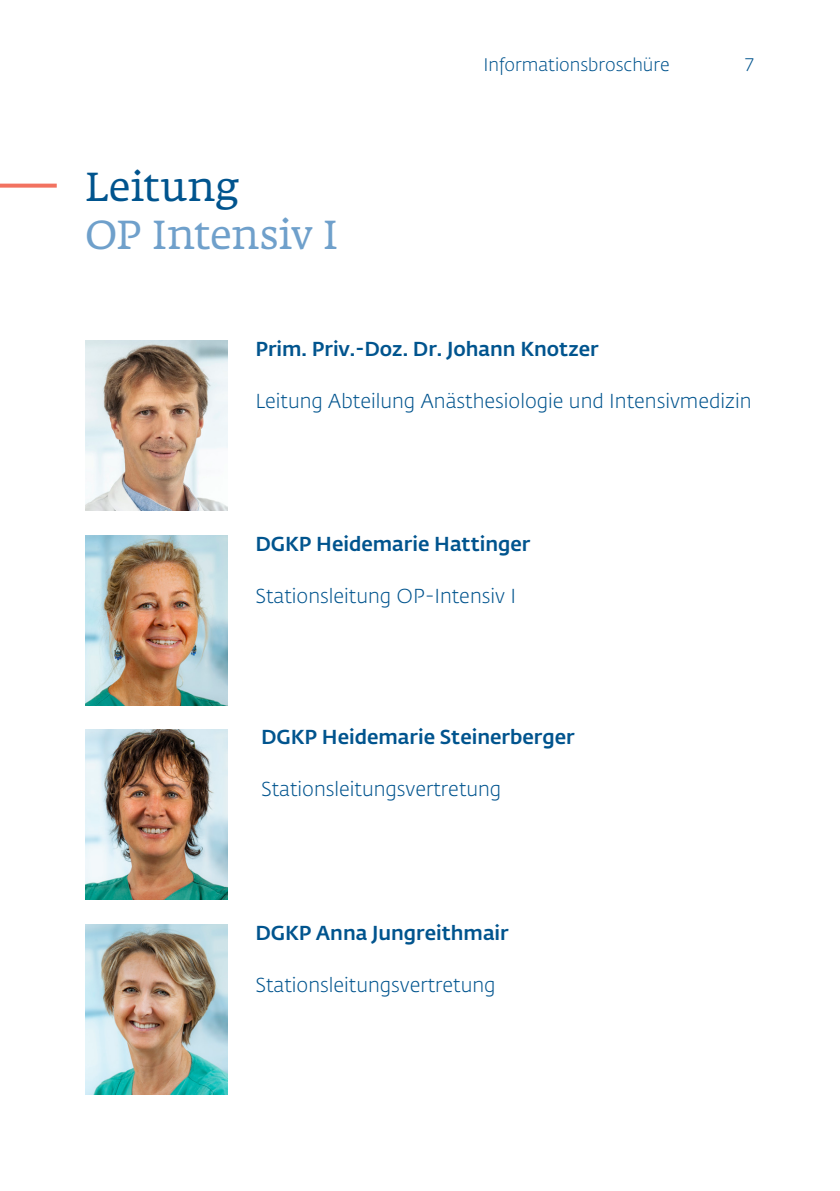
<style>
.page{position:relative;width:840px;height:1191px;background:#fff}
.page>*{position:absolute;margin:0;border:0;box-sizing:border-box;transform-origin:0 0}
.Headline{font:40px/48px "Fedra Serif A Std";letter-spacing:-.005em;color:#6fa0cb}
.Fließtext{font:300 20px "Fedra Sans Std";color:#00548e}
.Fließtext-2{font:500 20px "Fedra Sans Std";color:#00548e}
.t1{font:300 18px "Fedra Sans Std";color:#00548e}
.s1{color:#00548e}
</style>
<div class="page">
<img style="left:85px;top:340px;width:142px;height:170px">
<img style="left:85px;top:535px;width:142px;height:170px">
<img style="left:85px;top:729px;width:142px;height:171px">
<img style="left:85px;top:924px;width:142px;height:170px">
<svg style="left:0;top:184px;width:57px;height:4px"></svg>
<p class="Headline" style="left:85px;top:167px;width:254px"><span class="s1">Leitung<br></span>OP Intensiv I</p>
<p class="t1" style="left:483px;top:54px;width:188px">Informationsbroschüre</p>
<p class="t1" style="left:743px;top:54px;width:12px">7</p>
<p class="Fließtext-2" style="left:255px;top:336px;width:344px">Prim. Priv.-Doz. Dr. Johann Knotzer</p>
<p class="Fließtext" style="left:255px;top:389px;width:497px">Leitung Abteilung Anästhesiologie und Intensivmedizin</p>
<p class="Fließtext-2" style="left:255px;top:531px;width:276px">DGKP Heidemarie Hattinger</p>
<p class="Fließtext" style="left:255px;top:583px;width:262px">Stationsleitung OP-Intensiv I</p>
<p class="Fließtext-2" style="left:261px;top:725px;width:315px">DGKP Heidemarie Steinerberger</p>
<p class="Fließtext" style="left:261px;top:777px;width:241px">Stationsleitungsvertretung</p>
<p class="Fließtext-2" style="left:255px;top:920px;width:255px">DGKP Anna Jungreithmair</p>
<p class="Fließtext" style="left:255px;top:973px;width:241px">Stationsleitungsvertretung</p>
</div>
